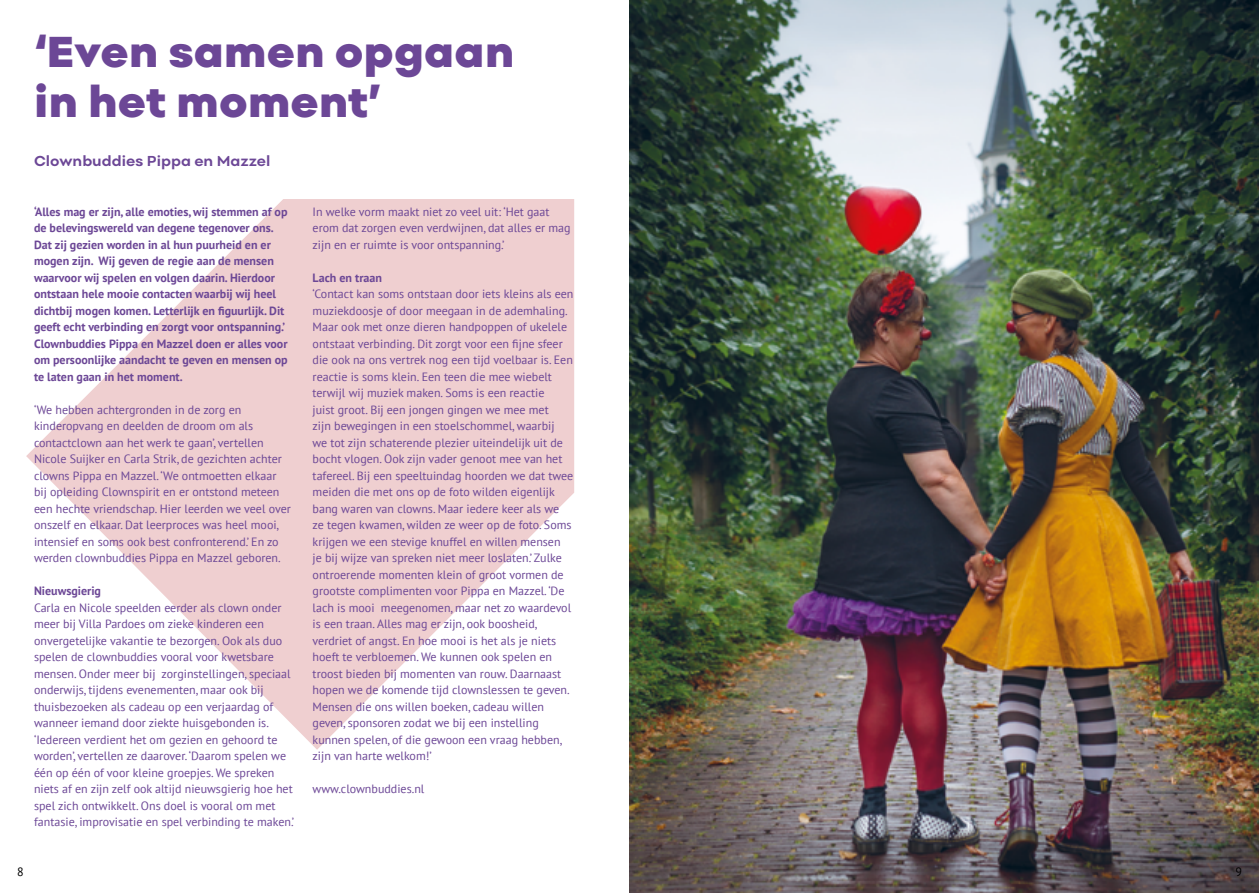
<style>
.page{position:relative;width:1259px;height:893px;background:#fff}
.page>*{position:absolute;margin:0;border:0;box-sizing:border-box;transform-origin:0 0}
.t1{font:900 45px/49.5px "Point";color:#6c4796}
.t2{font:700 15px "Point";color:#6c4796}
.t3{font:12px/16.5px "PT Sans";color:#6c4796}
.t4{font:700 12px/16.5px "PT Sans";color:#6c4796}
.t5{font:12px "PT Sans";color:#000}
</style>
<div class="page">
<svg style="left:26px;top:199px;width:548px;height:551px;fill:#efcfd0"></svg>
<img style="left:629px;top:0;width:630px;height:893px">
<h1 class="t1" style="left:34px;top:27px;width:482px">‘Even samen opgaan in het moment’</h1>
<p class="t2" style="left:34px;top:152px;width:238px">Clownbuddies Pippa en Mazzel</p>
<p class="t4" style="left:34px;top:203px;width:255px">‘Alles mag er zijn, alle emoties, wij stemmen af op de belevingswereld van degene tegenover ons.<br>Dat zij gezien worden in al hun puurheid en er mogen zijn. Wij geven de regie aan de mensen waarvoor wij spelen en volgen daarin. Hierdoor ontstaan hele mooie contacten waarbij wij heel dichtbij mogen komen. Letterlijk en figuurlijk. Dit geeft echt verbinding en zorgt voor ontspanning.’ Clownbuddies Pippa en Mazzel doen er alles voor om persoonlijke aandacht te geven en mensen op te laten gaan in het moment.</p>
<p class="t3" style="left:34px;top:401px;width:258px">‘We hebben achtergronden in de zorg en kinderopvang en deelden de droom om als contactclown aan het werk te gaan’, vertellen Nicole Suijker en Carla Strik, de gezichten achter clowns Pippa en Mazzel. ‘We ontmoetten elkaar bij opleiding Clownspirit en er ontstond meteen een hechte vriendschap. Hier leerden we veel over onszelf en elkaar. Dat leerproces was heel mooi, intensief en soms ook best confronterend.’ En zo werden clownbuddies Pippa en Mazzel geboren.</p>
<p class="t4" style="left:34px;top:582px;width:69px">Nieuwsgierig</p>
<p class="t3" style="left:34px;top:599px;width:262px">Carla en Nicole speelden eerder als clown onder meer bij Villa Pardoes om zieke kinderen een onvergetelijke vakantie te bezorgen. Ook als duo spelen de clownbuddies vooral voor kwetsbare mensen. Onder meer bij zorginstellingen, speciaal onderwijs, tijdens evenementen, maar ook bij thuisbezoeken als cadeau op een verjaardag of wanneer iemand door ziekte huisgebonden is. ‘Iedereen verdient het om gezien en gehoord te worden’, vertellen ze daarover. ‘Daarom spelen we één op één of voor kleine groepjes. We spreken niets af en zijn zelf ook altijd nieuwsgierig hoe het spel zich ontwikkelt. Ons doel is vooral om met fantasie, improvisatie en spel verbinding te maken.’</p>
<p class="t3" style="left:313px;top:203px;width:259px">In welke vorm maakt niet zo veel uit: ‘Het gaat erom dat zorgen even verdwijnen, dat alles er mag zijn en er ruimte is voor ontspanning.’</p>
<p class="t4" style="left:313px;top:269px;width:71px">Lach en traan</p>
<p class="t3" style="left:313px;top:285px;width:262px">‘Contact kan soms ontstaan door iets kleins als een muziekdoosje of door meegaan in de ademhaling.<br>Maar ook met onze dieren handpoppen of ukelele ontstaat verbinding. Dit zorgt voor een fijne sfeer die ook na ons vertrek nog een tijd voelbaar is. Een reactie is soms klein. Een teen die mee wiebelt terwijl wij muziek maken. Soms is een reactie<br>juist groot. Bij een jongen gingen we mee met<br>zijn bewegingen in een stoelschommel, waarbij<br>we tot zijn schaterende plezier uiteindelijk uit de bocht vlogen. Ook zijn vader genoot mee van het tafereel. Bij een speeltuindag hoorden we dat twee meiden die met ons op de foto wilden eigenlijk bang waren van clowns. Maar iedere keer als we ze tegen kwamen, wilden ze weer op de foto. Soms krijgen we een stevige knuffel en willen mensen<br>je bij wijze van spreken niet meer loslaten.’ Zulke ontroerende momenten klein of groot vormen de grootste complimenten voor Pippa en Mazzel. ‘De lach is mooi meegenomen, maar net zo waardevol is een traan. Alles mag er zijn, ook boosheid, verdriet of angst. En hoe mooi is het als je niets hoeft te verbloemen. We kunnen ook spelen en troost bieden bij momenten van rouw. Daarnaast hopen we de komende tijd clownslessen te geven.<br>Mensen die ons willen boeken, cadeau willen geven, sponsoren zodat we bij een instelling kunnen spelen, of die gewoon een vraag hebben, zijn van harte welkom!’</p>
<p class="t3" style="left:313px;top:780px;width:113px">www.clownbuddies.nl</p>
<p class="t5" style="left:17px;top:864px;width:8px">8</p>
<p class="t5" style="left:1235px;top:864px;width:8px">9</p>
</div>
